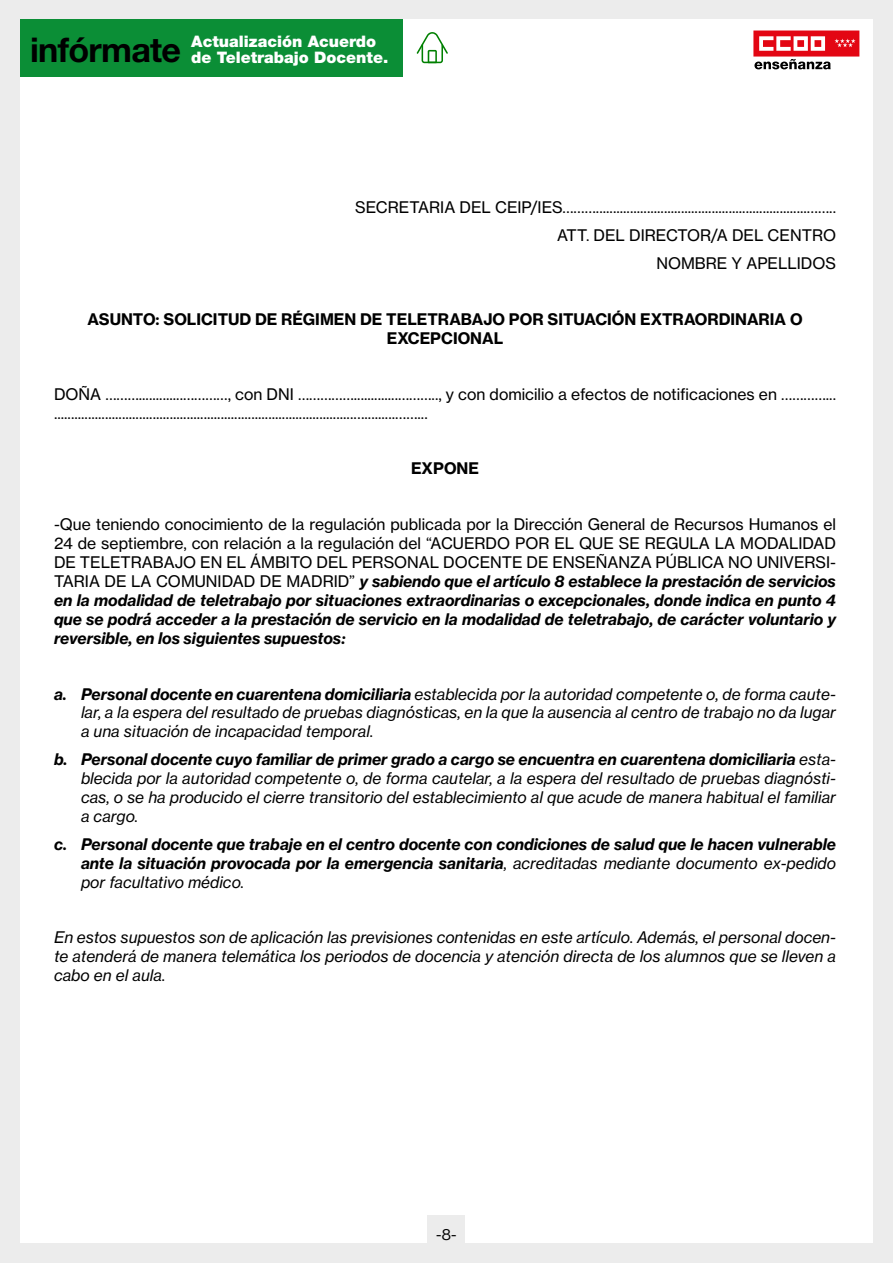
<style>
.page{position:relative;width:893px;height:1263px;background:#fff}
.page>*{position:absolute;margin:0;border:0;box-sizing:border-box;transform-origin:0 0}
.t1{font:700 34.05px "Helvetica Neue";letter-spacing:-.02em;color:#000}
.t2{font:900 15.9px/15.9px "Helvetica Neue";color:#fff}
.t3{font:italic 15.75px/18.9px "Volta Modern Text 56";color:#000;text-align:justify}
.t4{font:15.75px/18.9px "Volta Modern Text 55 Roman";color:#000;text-align:right}
.t5{font:italic 700 15.75px/18.9px "Volta Modern Text 76";color:#000;text-align:justify}
.t6{font:700 15.75px/18.9px "Volta Modern Text 75";color:#000;text-align:center}
.t7{font:15.75px "Volta Modern Display 55 Roman";color:#000}
.s1{font-family:"Volta Modern Text 55 Roman";font-weight:400;font-style:normal}
.s2{font-family:"Volta Modern Text 76";font-weight:700}
.s3{font-family:"Volta Modern Text 56";font-weight:400}
</style>
<div class="page">
<div style="left:0;top:0;width:20px;height:1263px;background:#ececec"></div>
<div style="left:873px;top:0;width:20px;height:1263px;background:#ececec"></div>
<div style="left:4px;top:1243px;width:889px;height:20px;background:#ececec"></div>
<div style="left:4px;top:0;width:889px;height:19px;background:#ececec"></div>
<div style="left:20px;top:19px;width:382px;height:57px;background:#0b8e36"></div>
<svg style="left:753px;top:31px;width:106px;height:38px"></svg>
<svg style="left:417px;top:32px;width:31px;height:31px"></svg>
<div style="left:428px;top:1215px;width:37px;height:38px;background:#ececec"></div>
<h1 class="t1" style="left:30px;top:28px;width:153px">infórmate</h1>
<p class="t2" style="left:191px;top:33px;width:199px">Actualización Acuerdo de Teletrabajo Docente.</p>
<p class="t4" style="left:355px;top:194px;width:482px;line-height:27.9px">SECRETARIA DEL CEIP/IES………..............................................................……..<br>ATT. DEL DIRECTOR/A DEL CENTRO<br>NOMBRE Y APELLIDOS</p>
<p class="t6" style="left:87px;top:310px;width:717px">ASUNTO: SOLICITUD DE RÉGIMEN DE TELETRABAJO POR SITUACIÓN EXTRAORDINARIA O<br>EXCEPCIONAL</p>
<p class="t4" style="left:54px;top:384px;width:784px;text-align:left">DOÑA ……….............…………, con DNI …………….............……….., y con domicilio a efectos de notificaciones en …………... ........................................................................................….........……...</p>
<p class="t6" style="left:411px;top:459px;width:70px">EXPONE</p>
<p class="t4" style="left:54px;top:515px;width:784px;text-align:justify">-Que teniendo conocimiento de la regulación publicada por la Dirección General de Recursos Humanos el 24 de septiembre, con relación a la regulación del “ACUERDO POR EL QUE SE REGULA LA MODALIDAD DE TELETRABAJO EN EL ÁMBITO DEL PERSONAL DOCENTE DE ENSEÑANZA PÚBLICA NO UNIVERSI-</p>
<p class="t5" style="left:54px;top:572px;width:784px"><span class="s1">TARIA DE LA COMUNIDAD DE MADRID”</span> y sabiendo que el artículo 8 establece la prestación de servicios en la modalidad de teletrabajo por situaciones extraordinarias o excepcionales, donde indica en punto 4 que se podrá acceder a la prestación de servicio en la modalidad de teletrabajo, de carácter voluntario y reversible, en los siguientes supuestos:</p>
<p class="t3" style="left:81px;top:684px;width:756px;text-indent:-27px"><span class="s2">a. Personal docente en cuarentena domiciliaria</span> establecida por la autoridad competente o, de forma caute&shy;lar, a la espera del resultado de pruebas diagnósticas, en la que la ausencia al centro de trabajo no da lugar a una situación de incapacidad temporal.</p>
<p class="t5" style="left:54px;top:750px;width:783px">b. Personal docente cuyo familiar de primer grado a cargo se encuentra en cuarentena domiciliaria <span class="s3">esta-</span></p>
<p class="t3" style="left:81px;top:769px;width:756px">blecida por la autoridad competente o, de forma cautelar, a la espera del resultado de pruebas diagnósti&shy;cas, o se ha producido el cierre transitorio del establecimiento al que acude de manera habitual el familiar a cargo.</p>
<p class="t5" style="left:54px;top:835px;width:784px;text-align:right">c. Personal docente que trabaje en el centro docente con condiciones de salud que le hacen vulnerable ante la situación provocada por la emergencia sanitaria<span class="s3">, acreditadas mediante documento ex-pedido</span></p>
<p class="t3" style="left:81px;top:872px;width:165px">por facultativo médico.</p>
<p class="t3" style="left:54px;top:928px;width:783px">En estos supuestos son de aplicación las previsiones contenidas en este artículo. Además, el personal docen&shy;te atenderá de manera telemática los periodos de docencia y atención directa de los alumnos que se lleven a cabo en el aula.</p>
<p class="t7" style="left:436px;top:1225px;width:22px">-8-</p>
</div>
